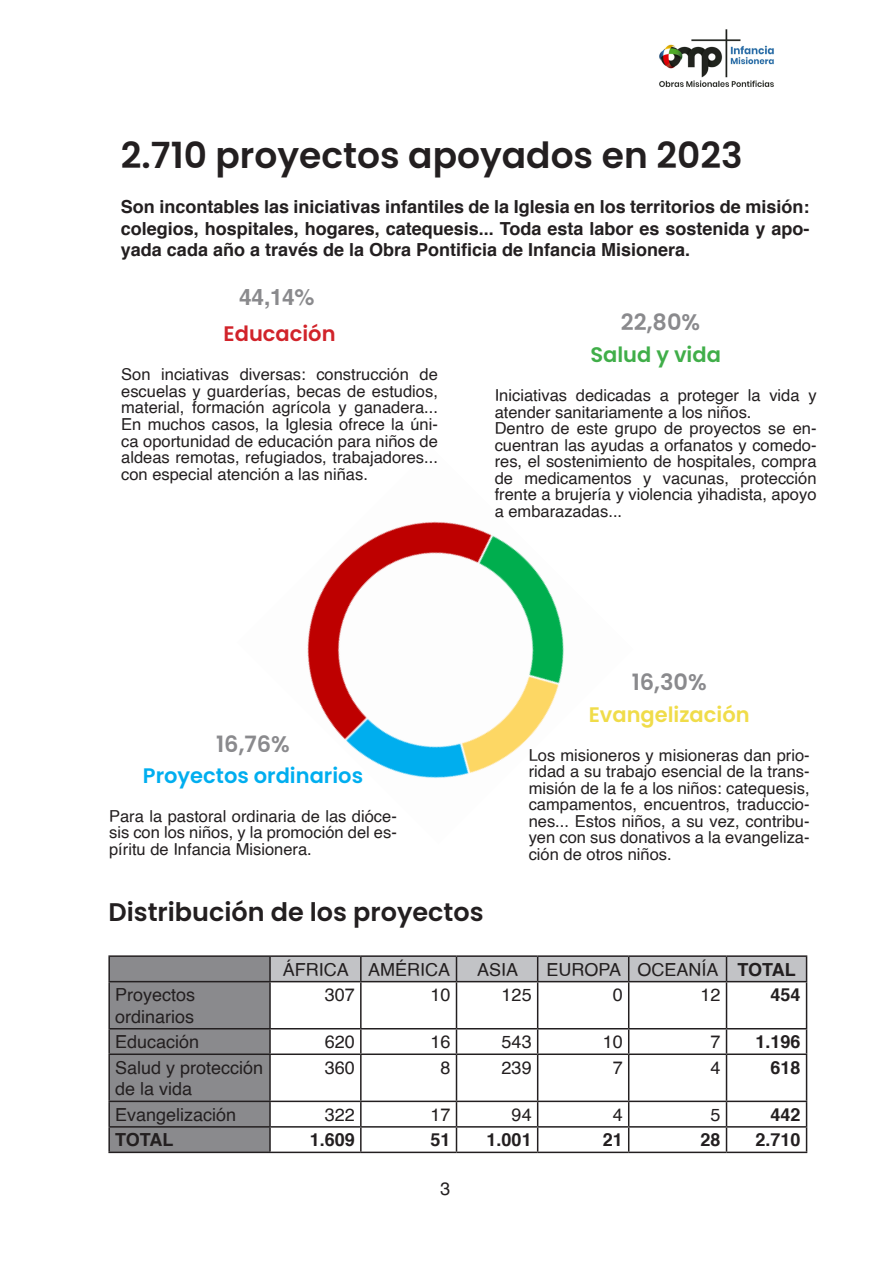
<style>
.page{position:relative;width:893px;height:1263px;background:#fff}
.page>*{position:absolute;margin:0;border:0;box-sizing:border-box;transform-origin:0 0}
.t1{font:600 36px "Poppins";color:#231f20}
.t2{font:600 25.5px "Poppins";color:#231f20}
.t3{font:600 22.5px "Poppins";color:#8a8a8d}
.t4{font:700 22.5px "Helvetica LT Std";color:#8a8a8d}
.t5{font:600 21px "Poppins";color:#00aeef}
.t6{font:600 21px "Poppins";color:#f0dc49}
.t7{font:600 21px "Poppins";color:#40ae49}
.t8{font:600 21px "Poppins";color:#d1232a}
.t9{font:700 18px/21.6px "Helvetica";color:#231f20;text-align:justify}
.t10{font:18px/21.6px "Helvetica";color:#231f20}
.t11{font:18px "Helvetica LT Std";color:#231f20}
.t12{font:16.5px/16.5px "Helvetica";color:#231f20;text-align:justify}
</style>
<div class="page">
<img style="left:659px;top:29px;width:115px;height:58px">
<img style="left:307px;top:521px;width:257px;height:257px">
<hr style="left:108px;top:955px;width:162px;height:2px;background:#231f20">
<hr style="left:108px;top:957px;width:2px;height:24px;background:#231f20">
<hr style="left:270px;top:955px;width:91px;height:2px;background:#231f20">
<hr style="left:361px;top:955px;width:95px;height:2px;background:#231f20">
<hr style="left:456px;top:955px;width:82px;height:2px;background:#231f20">
<hr style="left:538px;top:955px;width:91px;height:2px;background:#231f20">
<hr style="left:629px;top:955px;width:97px;height:2px;background:#231f20">
<hr style="left:726px;top:955px;width:81px;height:2px;background:#231f20">
<hr style="left:108px;top:981px;width:162px;height:1px;background:#231f20">
<hr style="left:108px;top:982px;width:2px;height:46px;background:#231f20">
<hr style="left:108px;top:1028px;width:162px;height:1px;background:#231f20">
<hr style="left:108px;top:1029px;width:2px;height:24px;background:#231f20">
<hr style="left:108px;top:1053px;width:162px;height:2px;background:#231f20">
<hr style="left:108px;top:1055px;width:2px;height:45px;background:#231f20">
<hr style="left:108px;top:1100px;width:162px;height:2px;background:#231f20">
<hr style="left:108px;top:1102px;width:2px;height:24px;background:#231f20">
<hr style="left:108px;top:1126px;width:162px;height:1px;background:#231f20">
<hr style="left:108px;top:1127px;width:2px;height:24px;background:#231f20">
<svg style="left:109px;top:956px;width:698px;height:195px"></svg>
<hr style="left:108px;top:1151px;width:162px;height:2px;background:#231f20">
<hr style="left:270px;top:1151px;width:91px;height:2px;background:#231f20">
<hr style="left:361px;top:1151px;width:95px;height:2px;background:#231f20">
<hr style="left:456px;top:1151px;width:82px;height:2px;background:#231f20">
<hr style="left:538px;top:1151px;width:91px;height:2px;background:#231f20">
<hr style="left:629px;top:1151px;width:97px;height:2px;background:#231f20">
<hr style="left:726px;top:1151px;width:81px;height:2px;background:#231f20">
<p class="t1" style="left:121px;top:134px;width:623px">2.710 proyectos apoyados en 2023</p>
<p class="t9" style="left:121px;top:196px;width:690px">Son incontables las iniciativas infantiles de la Iglesia en los territorios de misión: colegios, hospitales, hogares, catequesis... Toda esta labor es sostenida y apo&shy;yada cada año a través de la Obra Pontificia de Infancia Misionera.</p>
<p class="t4" style="left:239px;top:283px;width:77px">44,14%</p>
<p class="t8" style="left:224px;top:322px;width:113px">Educación</p>
<p class="t12" style="left:121px;top:367px;width:318px">Son inciativas diversas: construcción de escuelas y guarderías, becas de estudios, material, formación agrícola y ganadera...<br>En muchos casos, la Iglesia ofrece la úni&shy;ca oportunidad de educación para niños de aldeas remotas, refugiados, trabajadores... con especial atención a las niñas.</p>
<p class="t3" style="left:621px;top:309px;width:81px">22,80%</p>
<p class="t7" style="left:590px;top:343px;width:132px">Salud y vida</p>
<p class="t12" style="left:495px;top:388px;width:323px">Iniciativas dedicadas a proteger la vida y atender sanitariamente a los niños.</p>
<p class="t12" style="left:495px;top:421px;width:323px">Dentro de este grupo de proyectos se en&shy;cuentran las ayudas a orfanatos y comedo&shy;res, el sostenimiento de hospitales, compra de medicamentos y vacunas, protección frente a brujería y violencia yihadista, apoyo a embarazadas...</p>
<p class="t3" style="left:216px;top:731px;width:75px">16,76%</p>
<p class="t5" style="left:143px;top:763px;width:222px">Proyectos ordinarios</p>
<p class="t12" style="left:109px;top:808px;width:289px">Para la pastoral ordinaria de las dióce&shy;sis con los niños, y la promoción del es&shy;píritu de Infancia Misionera.</p>
<p class="t2" style="left:108px;top:897px;width:377px">Distribución de los proyectos</p>
<p class="t3" style="left:632px;top:669px;width:76px">16,30%</p>
<p class="t6" style="left:589px;top:702px;width:162px">Evangelización</p>
<p class="t12" style="left:529px;top:747px;width:282px">Los misioneros y misioneras dan prio&shy;ridad a su trabajo esencial de la trans&shy;misión de la fe a los niños: catequesis, campamentos, encuentros, traduccio&shy;nes... Estos niños, a su vez, contribu&shy;yen con sus donativos a la evangeliza&shy;ción de otros niños.</p>
<p class="t10" style="left:115px;top:984px;width:82px">Proyectos</p>
<p class="t10" style="left:115px;top:1006px;width:81px">ordinarios</p>
<p class="t10" style="left:283px;top:959px;width:68px">ÁFRICA</p>
<p class="t10" style="left:368px;top:959px;width:84px">AMÉRICA</p>
<p class="t10" style="left:477px;top:959px;width:43px">ASIA</p>
<p class="t10" style="left:546px;top:959px;width:76px">EUROPA</p>
<p class="t10" style="left:638px;top:959px;width:83px">OCEANÍA</p>
<p class="t9" style="left:737px;top:959px;width:60px">TOTAL</p>
<p class="t10" style="left:325px;top:984px;width:32px">307</p>
<p class="t10" style="left:430px;top:984px;width:22px">10</p>
<p class="t10" style="left:502px;top:984px;width:32px">125</p>
<p class="t10" style="left:613px;top:984px;width:12px">0</p>
<p class="t10" style="left:700px;top:984px;width:22px">12</p>
<p class="t9" style="left:770px;top:984px;width:32px">454</p>
<p class="t10" style="left:115px;top:1032px;width:86px">Educación</p>
<p class="t10" style="left:325px;top:1032px;width:32px">620</p>
<p class="t10" style="left:430px;top:1032px;width:22px">16</p>
<p class="t10" style="left:502px;top:1032px;width:32px">543</p>
<p class="t10" style="left:603px;top:1032px;width:22px">10</p>
<p class="t10" style="left:710px;top:1032px;width:12px">7</p>
<p class="t9" style="left:755px;top:1031px;width:47px">1.196</p>
<p class="t10" style="left:115px;top:1057px;width:150px">Salud y protección de la vida</p>
<p class="t10" style="left:325px;top:1057px;width:32px">360</p>
<p class="t10" style="left:440px;top:1057px;width:12px">8</p>
<p class="t10" style="left:502px;top:1057px;width:32px">239</p>
<p class="t10" style="left:613px;top:1057px;width:12px">7</p>
<p class="t10" style="left:710px;top:1057px;width:12px">4</p>
<p class="t9" style="left:770px;top:1057px;width:32px">618</p>
<p class="t10" style="left:115px;top:1104px;width:123px">Evangelización</p>
<p class="t10" style="left:325px;top:1104px;width:32px">322</p>
<p class="t10" style="left:430px;top:1104px;width:22px">17</p>
<p class="t10" style="left:512px;top:1104px;width:22px">94</p>
<p class="t10" style="left:613px;top:1104px;width:12px">4</p>
<p class="t10" style="left:710px;top:1104px;width:12px">5</p>
<p class="t9" style="left:770px;top:1104px;width:32px">442</p>
<p class="t9" style="left:115px;top:1129px;width:60px">TOTAL</p>
<p class="t9" style="left:310px;top:1129px;width:47px">1.609</p>
<p class="t9" style="left:430px;top:1129px;width:22px">51</p>
<p class="t9" style="left:487px;top:1129px;width:47px">1.001</p>
<p class="t9" style="left:603px;top:1129px;width:22px">21</p>
<p class="t9" style="left:700px;top:1129px;width:22px">28</p>
<p class="t9" style="left:755px;top:1129px;width:47px">2.710</p>
<p class="t11" style="left:440px;top:1178px;width:12px">3</p>
</div>
